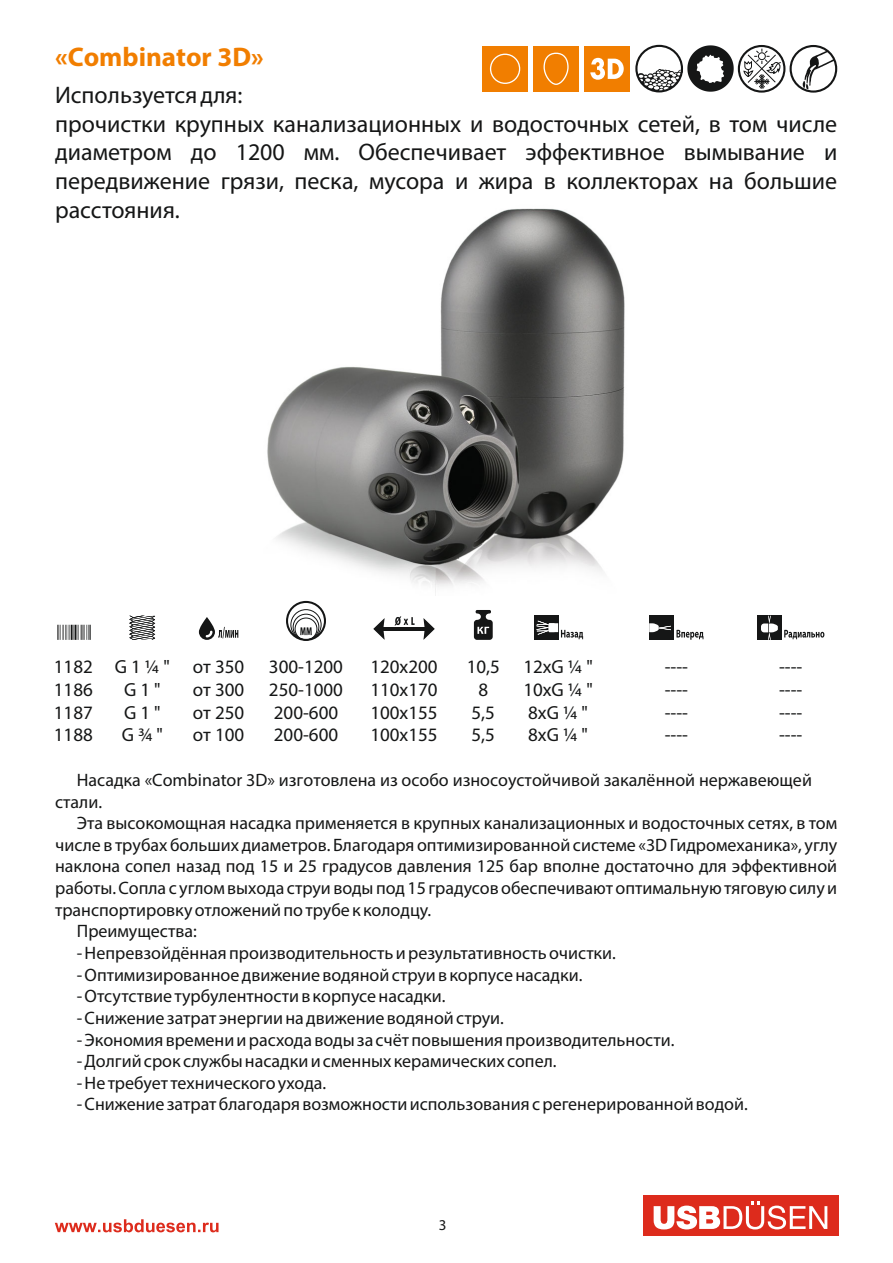
<style>
.page{position:relative;width:893px;height:1263px;background:#fff}
.page>*{position:absolute;margin:0;border:0;box-sizing:border-box;transform-origin:0 0}
.t1{font:700 27px "Myriad Pro";color:#f17e00}
.t2{font:24px/28.8px "Myriad Pro";color:#151616}
.t3{font:19.05px/22.8px "Myriad Pro";color:#151616;text-align:justify}
.t4{font:18px/21.6px "Myriad Pro";color:#151616}
.t5{font:15px "Myriad Pro";color:#151616}
</style>
<div class="page">
<svg style="left:55px;top:1219px;width:164px;height:13px"></svg>
<div style="left:643px;top:1195px;width:195px;height:40px;background:#dd2b1c"></div>
<svg style="left:654px;top:1201px;width:173px;height:28px"></svg>
<div style="left:533px;top:46px;width:46px;height:46px;background:#f17e00"></div>
<div style="left:482px;top:46px;width:46px;height:46px;background:#f17e00"></div>
<div style="left:584px;top:46px;width:46px;height:46px;background:#f17e00"></div>
<div style="left:490px;top:54px;width:30px;height:30px;border:1px solid #fff;border-radius:50%"></div>
<svg style="left:590px;top:58px;width:34px;height:22px"></svg>
<svg style="left:394px;top:616px;width:21px;height:9px"></svg>
<hr style="left:381px;top:627px;width:46px;height:4px;background:#151616">
<svg style="left:373px;top:618px;width:12px;height:22px"></svg>
<svg style="left:423px;top:618px;width:12px;height:22px"></svg>
<svg style="left:474px;top:610px;width:19px;height:30px"></svg>
<div style="left:534px;top:616px;width:24px;height:24px;background:#151616"></div>
<svg style="left:536px;top:621px;width:47px;height:18px"></svg>
<div style="left:649px;top:616px;width:24px;height:24px;background:#151616"></div>
<svg style="left:649px;top:623px;width:54px;height:17px"></svg>
<div style="left:757px;top:616px;width:24px;height:24px;background:#151616"></div>
<svg style="left:761px;top:616px;width:17px;height:24px"></svg>
<svg style="left:784px;top:630px;width:40px;height:9px"></svg>
<svg style="left:199px;top:617px;width:39px;height:23px"></svg>
<svg style="left:129px;top:616px;width:26px;height:24px"></svg>
<svg style="left:57px;top:625px;width:34px;height:15px"></svg>
<div style="left:286px;top:601px;width:40px;height:40px;border:2px solid #151616;border-radius:50%"></div>
<div style="left:290px;top:609px;width:32px;height:31px;border:1px solid #151616;border-radius:50%"></div>
<div style="left:293px;top:614px;width:26px;height:26px;border:1px solid #151616;border-radius:50%"></div>
<div style="left:295px;top:617px;width:22px;height:23px;border:1px solid #151616;border-radius:50%"></div>
<svg style="left:300px;top:627px;width:12px;height:8px"></svg>
<div style="left:635px;top:45px;width:48px;height:47px;border:2px solid #151616;border-radius:50%"></div>
<svg style="left:803px;top:51px;width:32px;height:38px"></svg>
<div style="left:790px;top:45px;width:47px;height:48px;border:2px solid #151616;border-radius:50%"></div>
<svg style="left:638px;top:45px;width:96px;height:47px"></svg>
<div style="left:738px;top:45px;width:47px;height:48px;border:2px solid #151616;border-radius:50%"></div>
<svg style="left:743px;top:49px;width:39px;height:40px"></svg>
<svg style="left:543px;top:52px;width:26px;height:33px"></svg>
<img style="left:267px;top:208px;width:358px;height:388px">
<h1 class="t1" style="left:55px;top:46px;width:210px">«Combinator 3D»</h1>
<h2 class="t2" style="left:55px;top:82px;width:784px">Используется для:<br>прочистки крупных канализационных и водосточных сетей, в том числе диаметром до 1200 мм. Обеспечивает эффективное вымывание и передвижение грязи, песка, мусора и жира в коллекторах на большие расстояния.</h2>
<p class="t3" style="left:54px;top:657px;width:41px">1182<br>1186<br>1187<br>1188</p>
<p class="t3" style="left:115px;top:657px;width:56px;text-align:center">G 1 ¼ "<br>G 1 "<br>G 1 "<br>G ¾ "</p>
<p class="t3" style="left:193px;top:657px;width:53px">от 350 от 300 от 250 от 100</p>
<p class="t3" style="left:269px;top:657px;width:76px;text-align:left">300-1200<br>250-1000<br>200-600<br>200-600</p>
<p class="t3" style="left:370px;top:657px;width:69px">120х200<br>110х170<br>100х155<br>100х155</p>
<p class="t3" style="left:467px;top:657px;width:35px;text-align:center">10,5<br>8<br>5,5<br>5,5</p>
<p class="t3" style="left:523px;top:657px;width:71px;text-align:left">12хG ¼ "<br>10хG ¼ "<br>8хG ¼ "<br>8хG ¼ "</p>
<p class="t3" style="left:665px;top:657px;width:25px">---- ---- ---- ----</p>
<p class="t3" style="left:779px;top:657px;width:25px">---- ---- ---- ----</p>
<p class="t4" style="left:55px;top:770px;width:758px;text-indent:22px">Насадка «Combinator 3D» изготовлена из особо износоустойчивой закалённой нержавеющей стали.</p>
<p class="t4" style="left:77px;top:814px;width:762px">Эта высокомощная насадка применяется в крупных канализационных и водосточных сетях, в том</p>
<p class="t4" style="left:55px;top:835px;width:784px">числе в трубах больших диаметров. Благодаря оптимизированной системе «3D Гидромеханика», углу</p>
<p class="t4" style="left:55px;top:857px;width:784px">наклона сопел назад под 15 и 25 градусов давления 125 бар вполне достаточно для эффективной</p>
<p class="t4" style="left:55px;top:879px;width:784px">работы. Сопла с углом выхода струи воды под 15 градусов обеспечивают оптимальную тяговую силу и</p>
<p class="t4" style="left:55px;top:900px;width:378px">транспортировку отложений по трубе к колодцу.</p>
<p class="t4" style="left:77px;top:922px;width:122px">Преимущества:</p>
<p class="t4" style="left:77px;top:944px;width:541px">- Непревзойдённая производительность и результативность очистки.</p>
<p class="t4" style="left:77px;top:965px;width:507px">- Оптимизированное движение водяной струи в корпусе насадки.</p>
<p class="t4" style="left:77px;top:987px;width:370px">- Отсутствие турбулентности в корпусе насадки.</p>
<p class="t4" style="left:77px;top:1008px;width:429px">- Снижение затрат энергии на движение водяной струи.</p>
<p class="t4" style="left:77px;top:1030px;width:599px">- Экономия времени и расхода воды за счёт повышения производительности.</p>
<p class="t4" style="left:77px;top:1052px;width:481px">- Долгий срок службы насадки и сменных керамических сопел.</p>
<p class="t4" style="left:77px;top:1073px;width:251px">- Не требует технического ухода.</p>
<p class="t4" style="left:77px;top:1095px;width:672px">- Снижение затрат благодаря возможности использования с регенерированной водой.</p>
<p class="t5" style="left:439px;top:1215px;width:9px">3</p>
</div>
